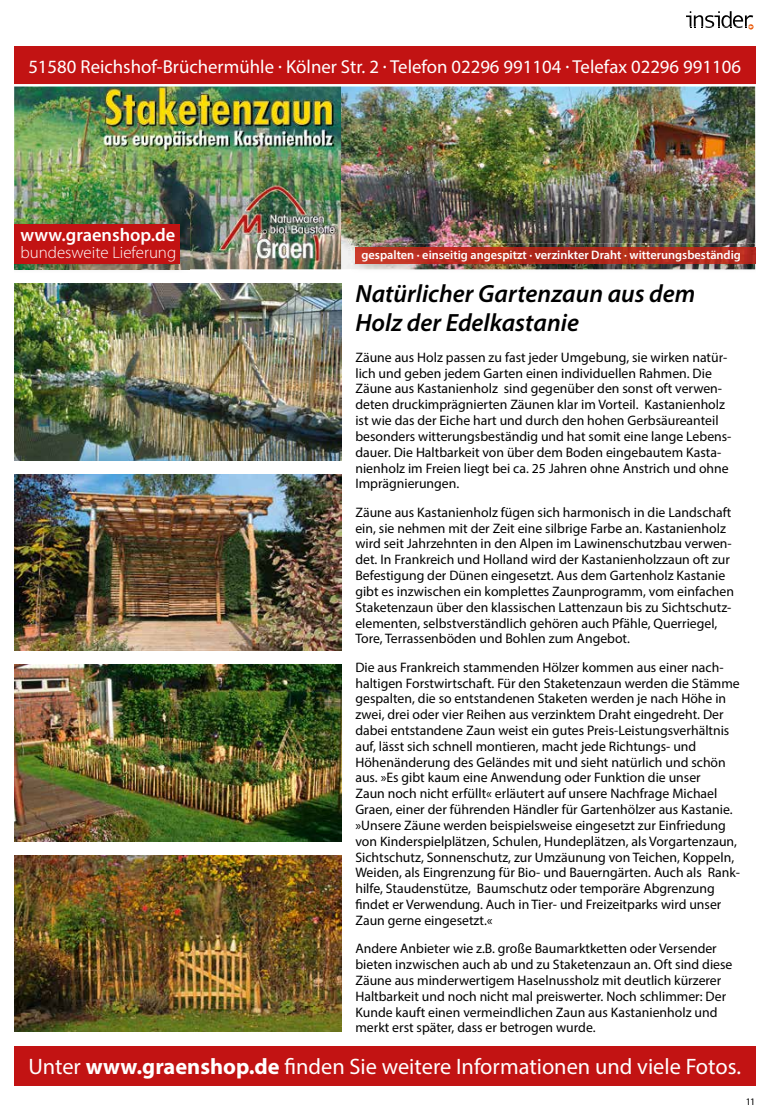
<style>
.page{position:relative;width:780px;height:1117px;background:#fff}
.page>*{position:absolute;margin:0;border:0;box-sizing:border-box;transform-origin:0 0}
.t1{font:italic 600 25px/28.8px "Myriad Pro";color:#000}
.t2{font:22.38px "Myriad Pro";color:#fff}
.t3{font:18.75px "Myriad Pro";color:#fff}
.t4{font:600 18.38px "Myriad Pro";color:#fff}
.t5{font:300 16.88px "Myriad Pro";color:#fff}
.t6{font:13.75px/15.9px "Myriad Pro";color:#000}
.t7{font:600 12.25px "Myriad Pro";color:#fff}
.t8{font:10px "Myriad Pro";color:#000}
.s1{font-weight:700}
</style>
<div class="page">
<svg style="left:686px;top:11px;width:67px;height:19px"></svg>
<img style="left:14px;top:86px;width:741px;height:183px">
<img style="left:14px;top:283px;width:327px;height:177px">
<img style="left:14px;top:474px;width:327px;height:176px">
<img style="left:14px;top:855px;width:327px;height:176px">
<img style="left:14px;top:664px;width:327px;height:177px">
<img style="left:351px;top:243px;width:404px;height:27px">
<img style="left:355px;top:248px;width:400px;height:15px">
<div style="left:14px;top:1045px;width:741px;height:39px;background:#c21313"></div>
<div style="left:14px;top:46px;width:741px;height:39px;background:#c21313"></div>
<hr style="left:14px;top:84px;width:741px;height:2px;background:#fff">
<img style="left:14px;top:269px;width:175px;height:1px">
<img style="left:14px;top:220px;width:175px;height:49px">
<div style="left:14px;top:224px;width:166px;height:39px;background:#c21313"></div>
<h3 class="t3" style="left:28px;top:56px;width:714px">51580 Reichshof-Brüchermühle · Kölner Str. 2 · Telefon 02296 991104 · Telefax 02296 991106</h3>
<h3 class="t4" style="left:20px;top:223px;width:156px">www.graenshop.de</h3>
<p class="t5" style="left:20px;top:242px;width:157px">bundesweite Lieferung</p>
<p class="t7" style="left:361px;top:247px;width:381px">gespalten · einseitig angespitzt · verzinkter Draht · witterungsbeständig</p>
<h1 class="t1" style="left:355px;top:279px;width:341px">Natürlicher Gartenzaun aus dem<br>Holz der Edelkastanie</h1>
<p class="t6" style="left:355px;top:349px;width:377px">Zäune aus Holz passen zu fast jeder Umgebung, sie wirken natür&shy;lich und geben jedem Garten einen individuellen Rahmen. Die Zäune aus Kastanienholz sind gegenüber den sonst oft verwen&shy;deten druckimprägnierten Zäunen klar im Vorteil. Kastanienholz ist wie das der Eiche hart und durch den hohen Gerbsäureanteil besonders witterungsbeständig und hat somit eine lange Lebens&shy;dauer. Die Haltbarkeit von über dem Boden eingebautem Kasta&shy;nienholz im Freien liegt bei ca. 25 Jahren ohne Anstrich und ohne Imprägnierungen.</p>
<p class="t6" style="left:355px;top:504px;width:380px">Zäune aus Kastanienholz fügen sich harmonisch in die Landschaft ein, sie nehmen mit der Zeit eine silbrige Farbe an. Kastanienholz wird seit Jahrzehnten in den Alpen im Lawinenschutzbau verwen&shy;det. In Frankreich und Holland wird der Kastanienholzzaun oft zur Befestigung der Dünen eingesetzt. Aus dem Gartenholz Kastanie gibt es inzwischen ein komplettes Zaunprogramm, vom einfachen Staketenzaun über den klassischen Lattenzaun bis zu Sichtschutz&shy;elementen, selbstverständlich gehören auch Pfähle, Querriegel, Tore, Terrassenböden und Bohlen zum Angebot.</p>
<p class="t6" style="left:355px;top:658px;width:369px">Die aus Frankreich stammenden Hölzer kommen aus einer nach-</p>
<p class="t6" style="left:355px;top:674px;width:386px">haltigen Forstwirtschaft. Für den Staketenzaun werden die Stämme</p>
<p class="t6" style="left:355px;top:690px;width:372px">gespalten, die so entstandenen Staketen werden je nach Höhe in</p>
<p class="t6" style="left:355px;top:706px;width:370px">zwei, drei oder vier Reihen aus verzinktem Draht eingedreht. Der</p>
<p class="t6" style="left:355px;top:722px;width:375px">dabei entstandene Zaun weist ein gutes Preis-Leistungsverhältnis</p>
<p class="t6" style="left:355px;top:737px;width:342px">auf, lässt sich schnell montieren, macht jede Richtungs- und</p>
<p class="t6" style="left:355px;top:753px;width:372px">Höhenänderung des Geländes mit und sieht natürlich und schön</p>
<p class="t6" style="left:355px;top:769px;width:347px">aus. »Es gibt kaum eine Anwendung oder Funktion die unser</p>
<p class="t6" style="left:355px;top:785px;width:363px">Zaun noch nicht erfüllt« erläutert auf unsere Nachfrage Michael</p>
<p class="t6" style="left:355px;top:801px;width:378px">Graen, einer der führenden Händler für Gartenhölzer aus Kastanie.</p>
<p class="t6" style="left:355px;top:817px;width:372px">»Unsere Zäune werden beispielsweise eingesetzt zur Einfriedung</p>
<p class="t6" style="left:355px;top:832px;width:383px">von Kinderspielplätzen, Schulen, Hundeplätzen, als Vorgartenzaun,</p>
<p class="t6" style="left:355px;top:848px;width:380px">Sichtschutz, Sonnenschutz, zur Umzäunung von Teichen, Koppeln,</p>
<p class="t6" style="left:355px;top:864px;width:386px">Weiden, als Eingrenzung für Bio- und Bauerngärten. Auch als Rank-</p>
<p class="t6" style="left:355px;top:880px;width:361px">hilfe, Staudenstütze, Baumschutz oder temporäre Abgrenzung</p>
<p class="t6" style="left:362px;top:896px;width:360px">ndet er Verwendung. Auch in Tier- und Freizeitparks wird unser</p>
<p class="t6" style="left:355px;top:911px;width:139px">Zaun gerne eingesetzt.«</p>
<p class="t6" style="left:355px;top:940px;width:378px">Andere Anbieter wie z.B. große Baumarktketten oder Versender bieten inzwischen auch ab und zu Staketenzaun an. Oft sind diese Zäune aus minderwertigem Haselnussholz mit deutlich kürzerer Haltbarkeit und noch nicht mal preiswerter. Noch schlimmer: Der Kunde kauft einen vermeindlichen Zaun aus Kastanienholz und merkt erst später, dass er betrogen wurde.</p>
<h2 class="t2" style="left:28px;top:1052px;width:714px">U nter <span class="s1">www.graenshop.de</span> nden Sie weitere Informationen und viele Fotos.</h2>
<p class="t8" style="left:745px;top:1095px;width:11px">11</p>
</div>
